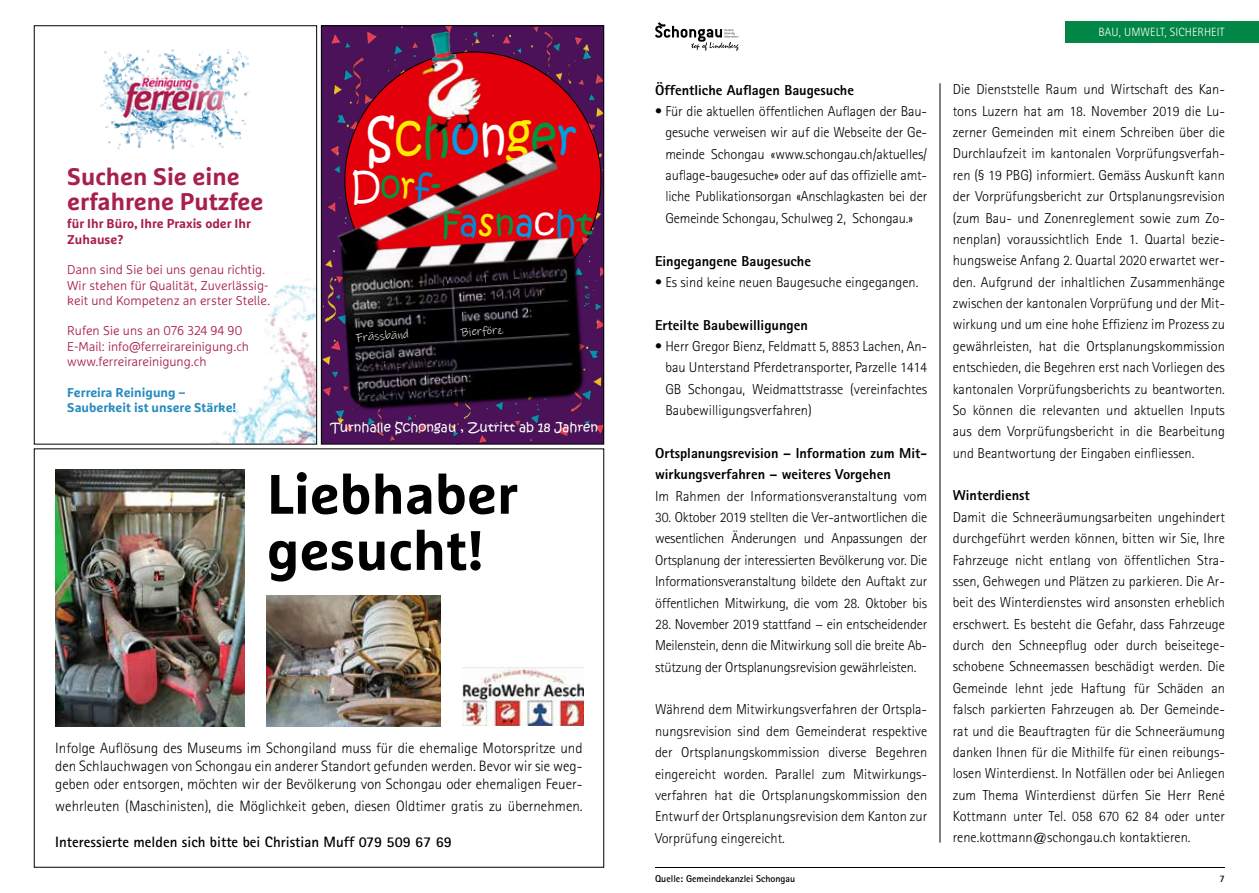
<style>
.page{position:relative;width:1259px;height:893px;background:#fff}
.page>*{position:absolute;margin:0;border:0;box-sizing:border-box;transform-origin:0 0}
.t1{font:700 55.5px/56.1px "Marselis Pro";color:#000}
.t2{font:53.4px "Kristen ITC";color:#fff;scale:.86 1}
.t3{font:37.95px "Kristen ITC";color:#00963e;scale:.86 1}
.t4{font:34.65px "Kristen ITC";color:#00963e}
.t5{font:700 24px/25.5px "Marselis Pro";color:#a71f4e}
.t6{font:300 15px/18px "Rotis Sans Serif";color:#000;text-align:justify}
.t7{font:700 15px "Rotis Sans Serif";color:#000}
.t8{font:300 14.4px/21.3px "Rotis Sans Serif";color:#000;text-align:justify}
.t9{font:800 14.4px/21.5px "Rotis Sans Serif";color:#000}
.t10{font:12.9px "Kristen ITC";color:#fff}
.t11{font:300 12.75px/15.3px "Marselis Pro";color:#a71f4e}
.t12{font:700 12.75px/15.3px "Marselis Pro";color:#258bbe}
.t13{font:700 12.75px/15.3px "Marselis Pro";color:#a71f4e}
.t14{font:300 12px "Rotis Sans Serif";letter-spacing:.01em;color:#fff}
.t15{font:12px "Ink Free";color:#fff}
.t16{font:700 9.9px "Rotis Sans Serif";color:#000}
.s1{color:#ffed00}
.s2{color:#00963e}
.s3{color:#009ee3}
.s4{color:#fff}
.s5{color:#008ad2}
</style>
<div class="page">
<hr style="left:655px;top:867px;width:570px;height:1px;background:#000">
<img style="left:323px;top:28px;width:279px;height:117px">
<div style="left:345px;top:52px;width:256px;height:256px;background:#e3000b;border-radius:50%"></div>
<img style="left:323px;top:145px;width:279px;height:297px">
<img style="left:429px;top:30px;width:28px;height:24px">
<img style="left:417px;top:54px;width:64px;height:80px">
<img style="left:332px;top:143px;width:254px;height:269px">
<div style="left:321px;top:26px;width:283px;height:418px;border:1px solid #000"></div>
<img style="left:100px;top:49px;width:149px;height:101px">
<img style="left:278px;top:273px;width:37px;height:18px">
<img style="left:212px;top:291px;width:103px;height:151px">
<div style="left:34px;top:26px;width:283px;height:418px;border:1px solid #000"></div>
<hr style="left:939px;top:83px;width:1px;height:760px;background:#000">
<div style="left:1066px;top:21px;width:193px;height:22px;background:#008645"></div>
<svg style="left:655px;top:22px;width:83px;height:29px"></svg>
<img style="left:462px;top:667px;width:122px;height:59px">
<img style="left:55px;top:470px;width:190px;height:256px">
<img style="left:267px;top:595px;width:174px;height:131px">
<h3 class="t5" style="left:67px;top:163px;width:198px">Suchen Sie eine erfahrene Putzfee</h3>
<p class="t13" style="left:67px;top:216px;width:185px">für Ihr Büro, Ihre Praxis oder Ihr<br>Zuhause?</p>
<p class="t11" style="left:67px;top:262px;width:204px">Dann sind Sie bei uns genau richtig.<br>Wir stehen für Qualität, Zuverlässig&shy;keit und Kompetenz an erster Stelle.</p>
<p class="t11" style="left:67px;top:323px;width:183px">Rufen Sie uns an 076 324 94 90<br>E-Mail: info@ferreirareinigung.ch www.ferreirareinigung.ch</p>
<p class="t12" style="left:67px;top:384px;width:171px">Ferreira Reinigung –<br>Sauberkeit ist unsere Stärke!</p>
<h2 class="t2" style="left:366px;top:102px;width:247px">S<span class="s1">c</span><span class="s2">h</span><span class="s3">o</span>n<span class="s1">g</span><span class="s2">e</span><span class="s3">r</span></h2>
<h3 class="t3" style="left:351px;top:161px;width:105px"><span class="s4">D</span>o<span class="s1">r</span><span class="s5">f</span>-</h3>
<h3 class="t4" style="left:440px;top:201px;width:154px">F<span class="s5">a</span><span class="s1">s</span>n<span class="s3">a</span><span class="s4">c</span><span class="s5">h</span>t</h3>
<p class="t15" style="left:355px;top:331px;width:54px;rotate:-4deg">Frässbänd</p>
<p class="t15" style="left:460px;top:325px;width:45px;rotate:-4deg">Bierförz</p>
<p class="t10" style="left:330px;top:419px;width:269px">Turnhalle Schongau , Zutritt ab 18 Jahren</p>
<h1 class="t1" style="left:267px;top:465px;width:253px">Liebhaber gesucht!</h1>
<p class="t6" style="left:55px;top:739px;width:529px">Infolge Auflösung des Museums im Schongiland muss für die ehemalige Motorspritze und den Schlauchwagen von Schongau ein anderer Standort gefunden werden. Bevor wir sie weg&shy;geben oder entsorgen, möchten wir der Bevölkerung von Schongau oder ehemaligen Feuer-</p>
<p class="t6" style="left:55px;top:797px;width:529px">wehrleuten (Maschinisten), die Möglichkeit geben, diesen Oldtimer gratis zu übernehmen.</p>
<p class="t7" style="left:55px;top:832px;width:398px">Interessierte melden sich bitte bei Christian Muff 079 509 67 69</p>
<p class="t9" style="left:655px;top:79px;width:200px">Öffentliche Auflagen Baugesuche</p>
<p class="t8" style="left:665px;top:100px;width:263px;text-indent:-10px">• Für die aktuellen öffentlichen Auflagen der Bau&shy;gesuche verweisen wir auf die Webseite der Ge&shy;meinde Schongau «www.schongau.ch/aktuelles/ auflage-baugesuche» oder auf das offizielle amt&shy;liche Publikationsorgan «Anschlagkasten bei der Gemeinde Schongau, Schulweg 2, Schongau.»</p>
<p class="t9" style="left:655px;top:250px;width:158px">Eingegangene Baugesuche</p>
<p class="t8" style="left:655px;top:271px;width:265px">• Es sind keine neuen Baugesuche eingegangen.</p>
<p class="t9" style="left:655px;top:314px;width:154px">Erteilte Baubewilligungen</p>
<p class="t8" style="left:665px;top:336px;width:263px;text-indent:-10px">• Herr Gregor Bienz, Feldmatt 5, 8853 Lachen, An&shy;bau Unterstand Pferdetransporter, Parzelle 1414<br>GB Schongau, Weidmattstrasse (vereinfachtes Baubewilligungsverfahren)</p>
<p class="t9" style="left:655px;top:442px;width:274px">Ortsplanungsrevision – Information zum Mit&shy;wirkungsverfahren – weiteres Vorgehen</p>
<p class="t8" style="left:655px;top:485px;width:274px">Im Rahmen der Informationsveranstaltung vom</p>
<p class="t8" style="left:655px;top:507px;width:274px">30. Oktober 2019 stellten die Ver-antwortlichen die wesentlichen Änderungen und Anpassungen der Ortsplanung der interessierten Bevölkerung vor. Die Informationsveranstaltung bildete den Auftakt zur öffentlichen Mitwirkung, die vom 28. Oktober bis</p>
<p class="t8" style="left:655px;top:613px;width:274px">28. November 2019 stattfand − ein entscheidender Meilenstein, denn die Mitwirkung soll die breite Ab&shy;stützung der Ortsplanungsrevision gewährleisten.</p>
<p class="t8" style="left:655px;top:699px;width:274px">Während dem Mitwirkungsverfahren der Ortspla&shy;nungsrevision sind dem Gemeinderat respektive der Ortsplanungskommission diverse Begehren eingereicht worden. Parallel zum Mitwirkungs&shy;verfahren hat die Ortsplanungskommission den Entwurf der Ortsplanungsrevision dem Kanton zur Vorprüfung eingereicht.</p>
<p class="t14" style="left:1098px;top:26px;width:127px">BAU, UMWELT, SICHERHEIT</p>
<p class="t8" style="left:952px;top:79px;width:274px">Die Dienststelle Raum und Wirtschaft des Kan&shy;tons Luzern hat am 18. November 2019 die Lu&shy;zerner Gemeinden mit einem Schreiben über die Durchlaufzeit im kantonalen Vorprüfungsverfah&shy;ren (§ 19 PBG) informiert. Gemäss Auskunft kann der Vorprüfungsbericht zur Ortsplanungsrevision (zum Bau- und Zonenreglement sowie zum Zo&shy;nenplan) voraussichtlich Ende 1. Quartal bezie&shy;hungsweise Anfang 2. Quartal 2020 erwartet wer&shy;den. Aufgrund der inhaltlichen Zusammenhänge zwischen der kantonalen Vorprüfung und der Mit&shy;wirkung und um eine hohe Effizienz im Prozess zu gewährleisten, hat die Ortsplanungskommission entschieden, die Begehren erst nach Vorliegen des kantonalen Vorprüfungsberichts zu beantworten.<br>So können die relevanten und aktuellen Inputs aus dem Vorprüfungsbericht in die Bearbeitung und Beantwortung der Eingaben einfliessen.</p>
<p class="t9" style="left:952px;top:485px;width:79px">Winterdienst</p>
<p class="t8" style="left:952px;top:506px;width:274px">Damit die Schneeräumungsarbeiten ungehindert durchgeführt werden können, bitten wir Sie, Ihre Fahrzeuge nicht entlang von öffentlichen Stra&shy;ssen, Gehwegen und Plätzen zu parkieren. Die Ar&shy;beit des Winterdienstes wird ansonsten erheblich erschwert. Es besteht die Gefahr, dass Fahrzeuge durch den Schneepflug oder durch beiseitege&shy;schobene Schneemassen beschädigt werden. Die Gemeinde lehnt jede Haftung für Schäden an falsch parkierten Fahrzeugen ab. Der Gemeinde&shy;rat und die Beauftragten für die Schneeräumung danken Ihnen für die Mithilfe für einen reibungs&shy;losen Winterdienst. In Notfällen oder bei Anliegen zum Thema Winterdienst dürfen Sie Herr René Kottmann unter Tel. 058 670 62 84 oder unter rene.kottmann@schongau.ch kontaktieren.</p>
<p class="t16" style="left:655px;top:872px;width:142px">Quelle: Gemeindekanzlei Schongau</p>
<p class="t16" style="left:1219px;top:872px;width:7px">7</p>
</div>
